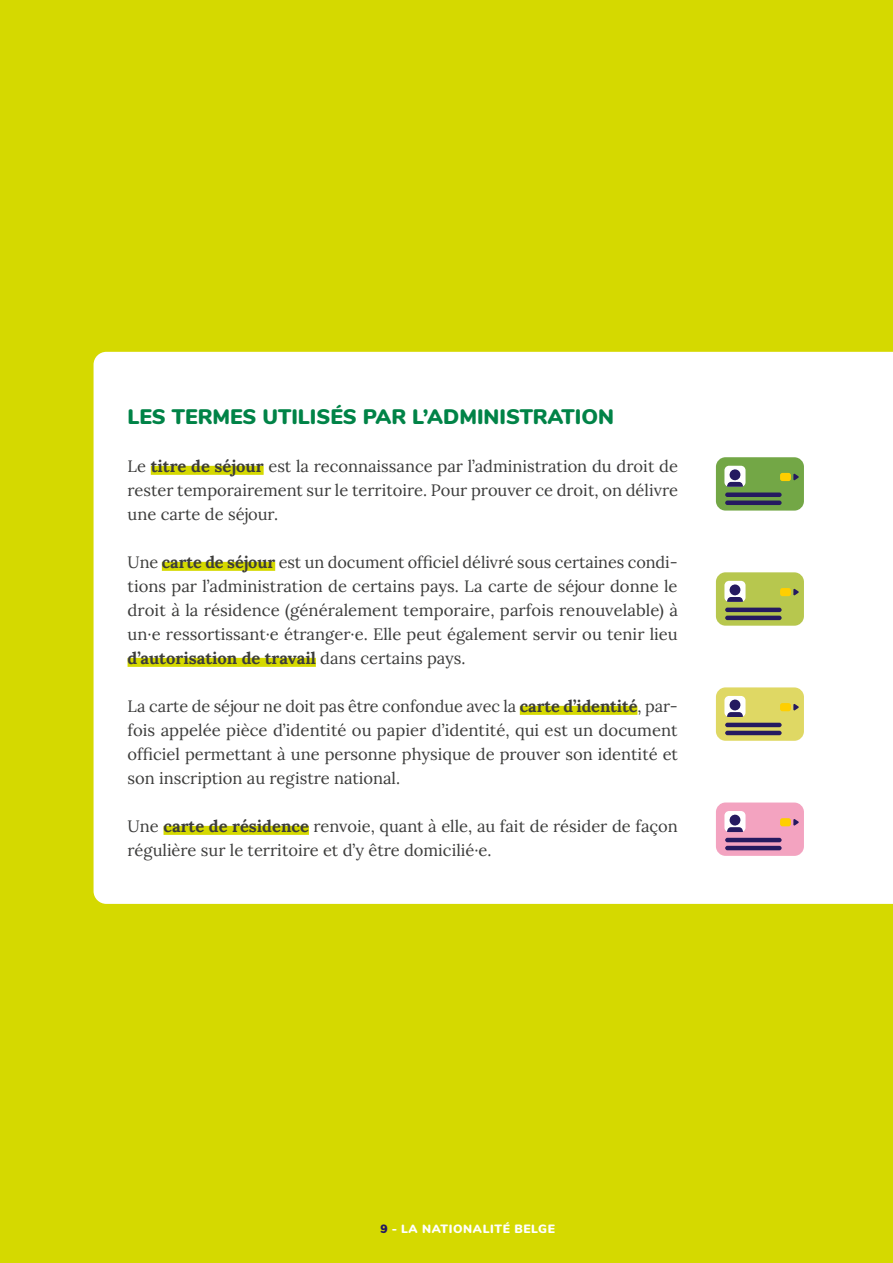
<style>
.page{position:relative;width:893px;height:1263px;background:#d5d900}
.page>*{position:absolute;margin:0;border:0;box-sizing:border-box;transform-origin:0 0}
.t1{font:900 21px "Nunito";color:#008347}
.t2{font:16.5px/24px "Lora";color:#3c3c3b;text-align:justify}
.t3{font:900 12px "Nunito";letter-spacing:.05em;color:#fff}
.s1{font-weight:700}
.s2{color:#251a60}
</style>
<div class="page">
<div style="left:94px;top:352px;width:799px;height:552px;background:#fff"></div>
<div style="left:151px;top:466px;width:113px;height:9px;background:#d5d900"></div>
<div style="left:162px;top:562px;width:113px;height:9px;background:#d5d900"></div>
<div style="left:128px;top:658px;width:188px;height:9px;background:#d5d900"></div>
<div style="left:520px;top:706px;width:117px;height:9px;background:#d5d900"></div>
<div style="left:164px;top:826px;width:145px;height:9px;background:#d5d900"></div>
<div style="left:716px;top:457px;width:88px;height:54px;background:#73a746;border-radius:10px"></div>
<div style="left:724px;top:466px;width:21px;height:21px;background:#fff;border-radius:5px"></div>
<div style="left:780px;top:473px;width:11px;height:8px;background:#ffcf00;border-radius:2px"></div>
<svg style="left:793px;top:473px;width:6px;height:7px"></svg>
<svg style="left:727px;top:469px;width:16px;height:18px"></svg>
<div style="left:725px;top:492px;width:57px;height:5px;background:#251a60;border-radius:2px"></div>
<div style="left:725px;top:500px;width:57px;height:5px;background:#251a60;border-radius:2px"></div>
<div style="left:716px;top:572px;width:88px;height:54px;background:#b7c74e;border-radius:10px"></div>
<div style="left:724px;top:581px;width:21px;height:21px;background:#fff;border-radius:5px"></div>
<div style="left:780px;top:588px;width:11px;height:8px;background:#ffcf00;border-radius:2px"></div>
<svg style="left:793px;top:588px;width:6px;height:8px"></svg>
<svg style="left:727px;top:584px;width:16px;height:18px"></svg>
<hr style="left:725px;top:608px;width:57px;height:4px;background:#251a60;border-radius:2px">
<hr style="left:725px;top:616px;width:57px;height:4px;background:#251a60;border-radius:2px">
<div style="left:716px;top:687px;width:88px;height:54px;background:#dfd864;border-radius:10px"></div>
<div style="left:724px;top:696px;width:21px;height:21px;background:#fff;border-radius:5px"></div>
<div style="left:780px;top:703px;width:11px;height:8px;background:#ffcf00;border-radius:2px"></div>
<svg style="left:793px;top:704px;width:6px;height:7px"></svg>
<svg style="left:727px;top:699px;width:16px;height:18px"></svg>
<hr style="left:725px;top:723px;width:57px;height:4px;background:#251a60;border-radius:2px">
<hr style="left:725px;top:731px;width:57px;height:4px;background:#251a60;border-radius:2px">
<div style="left:716px;top:802px;width:88px;height:54px;background:#f3a3c0;border-radius:10px"></div>
<div style="left:724px;top:811px;width:21px;height:21px;background:#fff;border-radius:5px"></div>
<div style="left:780px;top:818px;width:11px;height:8px;background:#ffcf00;border-radius:2px"></div>
<svg style="left:793px;top:819px;width:6px;height:7px"></svg>
<svg style="left:727px;top:814px;width:16px;height:18px"></svg>
<hr style="left:725px;top:838px;width:57px;height:4px;background:#251a60;border-radius:2px">
<hr style="left:725px;top:846px;width:57px;height:4px;background:#251a60;border-radius:2px">
<p class="t1" style="left:128px;top:401px;width:488px">LES TERMES UTILISÉS PAR L’ADMINISTRATION</p>
<p class="t2" style="left:128px;top:453px;width:552px">Le <span class="s1">titre de séjour</span> est la reconnaissance par l’administration du droit de rester temporairement sur le territoire. Pour prouver ce droit, on délivre une carte de séjour.</p>
<p class="t2" style="left:128px;top:549px;width:552px">Une <span class="s1">carte de séjour</span> est un document officiel délivré sous certaines condi&shy;tions par l’administration de certains pays. La carte de séjour donne le droit à la résidence (généralement temporaire, parfois renouvelable) à un·e ressortissant·e étranger·e. Elle peut également servir ou tenir lieu <span class="s1">d’autorisation de travail</span> dans certains pays.</p>
<p class="t2" style="left:128px;top:693px;width:552px">La carte de séjour ne doit pas être confondue avec la <span class="s1">carte d’identité</span>, par&shy;fois appelée pièce d’identité ou papier d’identité, qui est un document officiel permettant à une personne physique de prouver son identité et son inscription au registre national.</p>
<p class="t2" style="left:128px;top:813px;width:552px">Une <span class="s1">carte de résidence</span> renvoie, quant à elle, au fait de résider de façon régulière sur le territoire et d’y être domicilié·e.</p>
<p class="t3" style="left:381px;top:1219px;width:176px"><span class="s2">9</span> - LA NATIONALITÉ BELGE</p>
</div>
